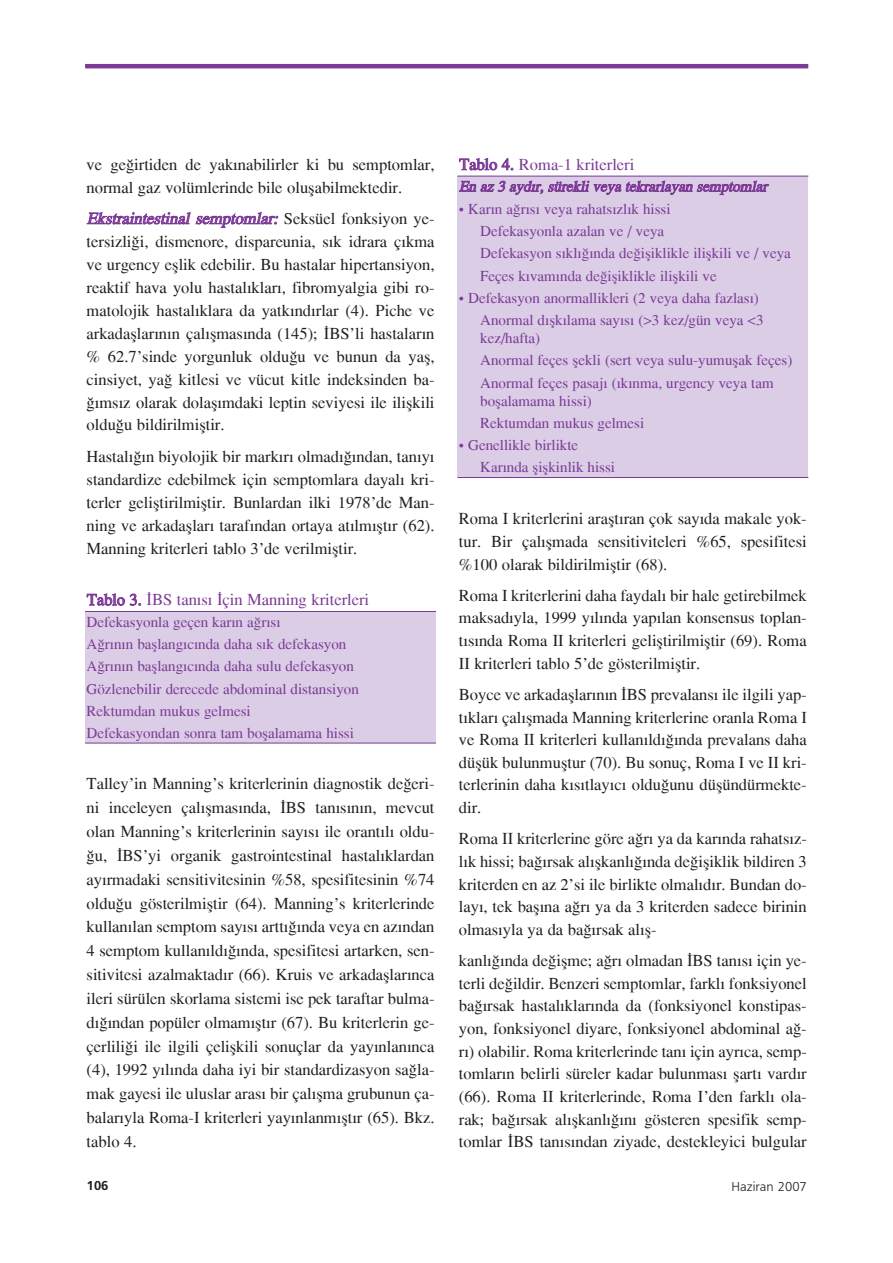
<style>
.page{position:relative;width:893px;height:1263px;background:#fff}
.page>*{position:absolute;margin:0;border:0;box-sizing:border-box;transform-origin:0 0}
.t1{font:16.5px/22.6px "Times Ten Roman";color:#231f20;text-align:justify}
.t2{font:16.5px "Times Ten Roman";color:#7c3a96}
.t3{font:15px/22.2px "Times Ten Roman";color:#7c3a96}
.t4{font:italic 15px "Times Ten Roman";color:#7c3a96}
.t5{font:300 13.5px "Fruga Sans";color:#231f20}
.t6{font:700 13.5px "Fruga San";color:#231f20}
.s1{font-style:italic;color:#7c3a96}
</style>
<div class="page">
<hr style="left:85px;top:64px;width:723px;height:4px;background:#7c3a96">
<div style="left:85px;top:612px;width:351px;height:131px;background:#dacde5"></div>
<hr style="left:85px;top:743px;width:351px;height:1px;background:#7c3a96">
<hr style="left:85px;top:611px;width:351px;height:1px;background:#7c3a96">
<div style="left:457px;top:176px;width:351px;height:301px;background:#dacde5"></div>
<hr style="left:457px;top:477px;width:351px;height:1px;background:#7c3a96">
<hr style="left:457px;top:176px;width:351px;height:1px;background:#7c3a96">
<p class="t1" style="left:87px;top:152px;width:349px">ve ge¤irtiden de yak›nabilirler ki bu semptomlar, normal gaz volümlerinde bile oluflabilmektedir.</p>
<p class="t1" style="left:87px;top:206px;width:349px"><span class="s1">Ekstraintestinal semptomlar:</span> S e k s ü e l fo n k s i y o n y e - tersizli¤i, dismenore, dispareunia, s›k idrara ç›kma ve urgency efllik edebilir. Bu hastalar hipertansiyon, reaktif hava yolu hastal›klar›, fibromyalgia gibi ro&shy;matolojik hastal›klara da yatk›nd›rlar (4). Piche ve arkadafllar›n›n çal›flmas›nda (145); ‹BS’li hastalar›n % 62.7’sinde yorgunluk oldu¤u ve bunun da yafl, cinsiyet, ya¤ kitlesi ve vücut kitle indeksinden ba-¤›ms›z olarak dolafl›mdaki leptin seviyesi ile iliflkili oldu¤u bildirilmifltir.</p>
<p class="t1" style="left:87px;top:445px;width:349px">Hastal›¤›n biyolojik bir mark›r› olmad›¤›ndan, tan›y› standardize edebilmek için semptomlara dayal› kri&shy;terler gelifltirilmifltir. Bunlardan ilki 1978’de Man&shy;ning ve arkadafllar› taraf›ndan ortaya at›lm›flt›r (62).<br>Manning kriterleri tablo 3’de verilmifltir.</p>
<p class="t2" style="left:87px;top:590px;width:284px">Tablo 3. ‹BS tan›s› ‹çin Manning kriterleri</p>
<p class="t3" style="left:87px;top:611px;width:274px">Defekasyonla geçen kar›n a¤r›s›<br>A¤r›n›n bafllang›c›nda daha s›k defekasyon A¤r›n›n bafllang›c›nda daha sulu defekasyon Gözlenebilir derecede abdominal distansiyon Rektumdan mukus gelmesi<br>Defekasyondan sonra tam boflalamama hissi</p>
<p class="t1" style="left:87px;top:772px;width:349px;line-height:23.9px">Talley’in Manning’s kriterlerinin diagnostik de¤eri&shy;ni inceleyen çal›flmas›nda, ‹BS tan›s›n›n, mevcut olan Manning’s kriterlerinin say›s› ile orant›l› oldu-¤u, ‹BS’yi organik gastrointestinal hastal›klardan ay›rmadaki sensitivitesinin %58, spesifitesinin %74 oldu¤u gösterilmifltir (64). Manning’s kriterlerinde kullan›lan semptom say›s› artt›¤›nda veya en az›ndan 4 semptom kullan›ld›¤›nda, spesifitesi artarken, sen&shy;sitivitesi azalmaktad›r (66). Kruis ve arkadafllar›nca ileri sürülen skorlama sistemi ise pek taraftar bulma&shy;d›¤›ndan popüler olmam›flt›r (67). Bu kriterlerin ge&shy;çerlili¤i ile ilgili çeliflkili sonuçlar da yay›nlan›nca (4), 1992 y›l›nda daha iyi bir standardizasyon sa¤la&shy;mak gayesi ile uluslar aras› bir çal›flma grubunun ça&shy;balar›yla Roma-I kriterleri yay›nlanm›flt›r (65). Bkz. tablo 4.</p>
<p class="t2" style="left:459px;top:155px;width:177px">Tablo 4. Roma-1 kriterleri</p>
<p class="t4" style="left:459px;top:178px;width:313px">En az3 ayd›r,sürekliveyatekrarlayan semptomlar</p>
<p class="t3" style="left:480px;top:197px;width:312px;text-indent:-21px">• Kar›n a¤r›s› veya rahats›zl›k hissi<br>Defekasyonla azalan ve / veya<br>Defekasyon s›kl›¤›nda de¤ifliklikle iliflkili ve / veya Feçes k›vam›nda de¤ifliklikle iliflkili ve</p>
<p class="t3" style="left:480px;top:286px;width:285px;text-indent:-21px">• Defekasyon anormallikleri (2 veya daha fazlas›)<br>Anormal d›flk›lama say›s› (&gt;3 kez/gün veya &lt;3</p>
<p class="t3" style="left:480px;top:327px;width:314px">kez/hafta)<br>Anormal feçes flekli (sert veya sulu-yumuflak feçes)<br>Anormal feçes pasaj› (›k›nma, urgency veya tam</p>
<p class="t3" style="left:480px;top:389px;width:166px">boflalamama hissi)<br>Rektumdan mukus gelmesi</p>
<p class="t3" style="left:480px;top:434px;width:136px;text-indent:-21px">• Genellikle birlikte<br>Kar›nda fliflkinlik hissi</p>
<p class="t1" style="left:459px;top:507px;width:349px">Roma I kriterlerini araflt›ran çok say›da makale yok&shy;tur. Bir çal›flmada sensitiviteleri %65, spesifitesi %100 olarak bildirilmifltir (68).</p>
<p class="t1" style="left:459px;top:584px;width:349px">Roma I kriterlerini daha faydal› bir hale getirebilmek maksad›yla, 1999 y›l›nda yap›lan konsensus toplan&shy;t›s›nda Roma II kriterleri gelifltirilmifltir (69). Roma II kriterleri tablo 5’de gösterilmifltir.</p>
<p class="t1" style="left:459px;top:683px;width:349px">Boyce ve arkadafllar›n›n ‹BS prevalans› ile ilgili yap&shy;t›klar› çal›flmada Manning kriterlerine oranla Roma I ve Roma II kriterleri kullan›ld›¤›nda prevalans daha düflük bulunmufltur (70). Bu sonuç, Roma I ve II kri&shy;terlerinin daha k›s›tlay›c› oldu¤unu düflündürmekte&shy;dir.</p>
<p class="t1" style="left:459px;top:827px;width:349px">Roma II kriterlerine göre a¤r› ya da kar›nda rahats›z&shy;l›k hissi; ba¤›rsak al›flkanl›¤›nda de¤ifliklik bildiren 3 kriterden en az 2’si ile birlikte olmal›d›r. Bundan do&shy;lay›, tek bafl›na a¤r› ya da 3 kriterden sadece birinin olmas›yla ya da ba¤›rsak al›fl-</p>
<p class="t1" style="left:459px;top:949px;width:349px">kanl›¤›nda de¤iflme; a¤r› olmadan ‹BS tan›s› için ye&shy;terli de¤ildir. Benzeri semptomlar, farkl› fonksiyonel ba¤›rsak hastal›klar›nda da (fonksiyonel konstipas&shy;yon, fonksiyonel diyare, fonksiyonel abdominal a¤- r›) olabilir. Roma kriterlerinde tan› için ayr›ca, semp&shy;tomlar›n belirli süreler kadar bulunmas› flart› vard›r (66). Roma II kriterlerinde, Roma I’den farkl› ola&shy;rak; ba¤›rsak al›flkanl›¤›n› gösteren spesifik semp&shy;tomlar ‹BS tan›s›ndan ziyade, destekleyici bulgular</p>
<p class="t6" style="left:87px;top:1181px;width:23px">106</p>
<p class="t5" style="left:731px;top:1181px;width:77px">Haziran 2007</p>
</div>
